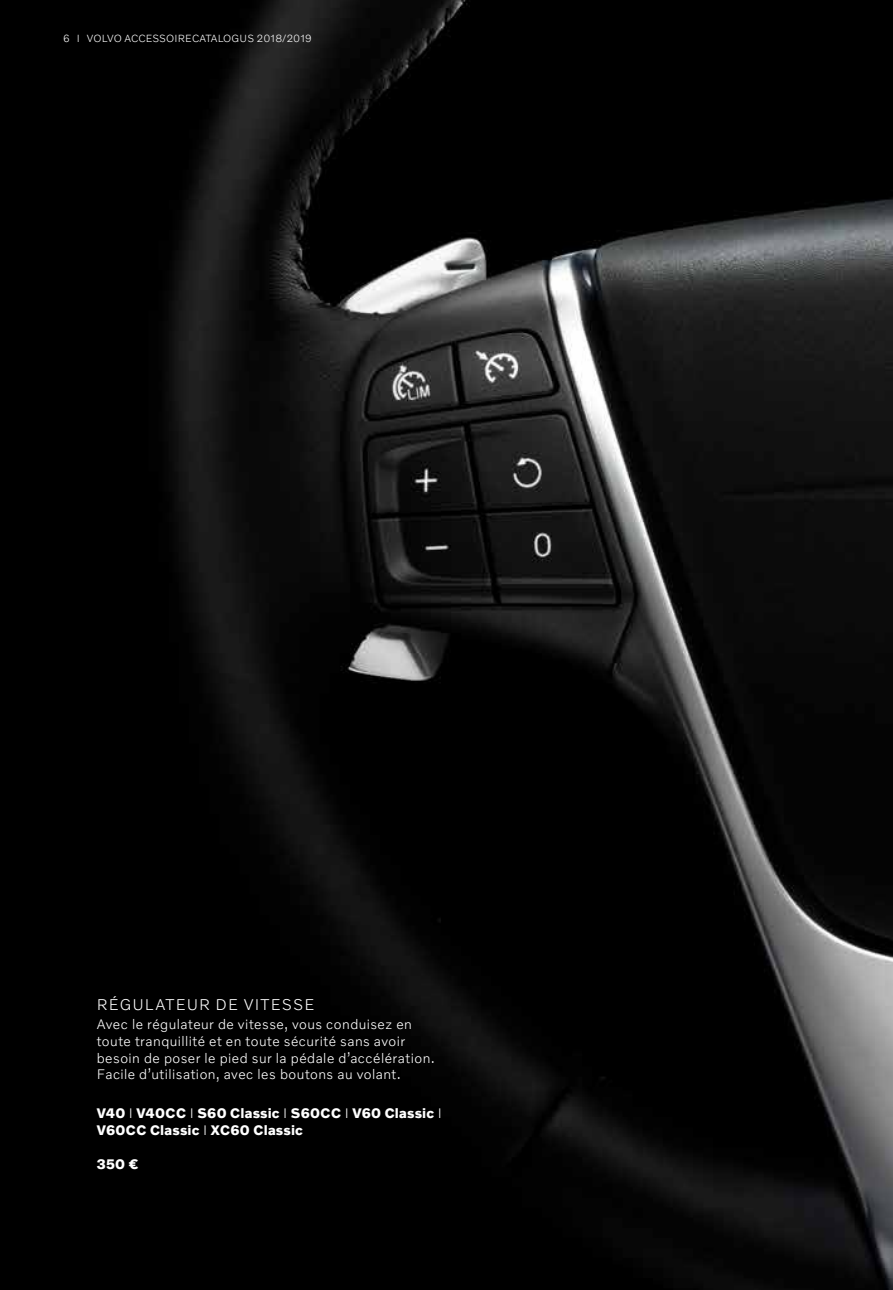
<style>
.page{position:relative;width:893px;height:1290px;background:#fff}
.page>*{position:absolute;margin:0;border:0;box-sizing:border-box;transform-origin:0 0}
.t1{font:300 15.75px "Volvo Novum";letter-spacing:.065em;color:#fff}
.t2{font:300 14px/16.8px "Volvo Novum";letter-spacing:.035em;color:#fff}
.t3{font:700 14px/16.8px "Volvo Novum";letter-spacing:.015em;color:#fff}
.t4{font:300 10.5px "Volvo Novum";letter-spacing:.02em;color:#fff}
.t5{font:300 10.5px "Volvo Novum";letter-spacing:.055em;color:#fff}
.s1{font-weight:700}
.s2{font-weight:300}
</style>
<div class="page">
<img style="left:0;top:0;width:893px;height:1290px">
<p class="t4" style="left:63px;top:32px;width:250px">6 I VOLVO ACCESSOIRECATALOGUS 2018/2019</p>
<p class="t5" style="left:32px;top:33px;width:208px">6 I <span class="s1">MY LIFE.</span> MY VOLV . 2018/2019</p>
<p class="t1" style="left:97px;top:994px;width:219px">RÉGULATEUR DE VITESSE</p>
<p class="t2" style="left:97px;top:1015px;width:339px">Avec le régulateur de vitesse, vous conduisez en toute tranquillité et en toute sécurité sans avoir besoin de poser le pied sur la pédale d’accélération.<br>Facile d’utilisation, avec les boutons au volant.</p>
<p class="t3" style="left:97px;top:1104px;width:346px">V40 <span class="s2">I</span> V40CC <span class="s2">I</span> S60 Classic <span class="s2">I</span> S60CC <span class="s2">I</span> V60 Classic <span class="s2">I<br></span>V60CC Classic <span class="s2">I</span> XC60 Classic</p>
<p class="t3" style="left:97px;top:1154px;width:44px">350 €</p>
</div>
